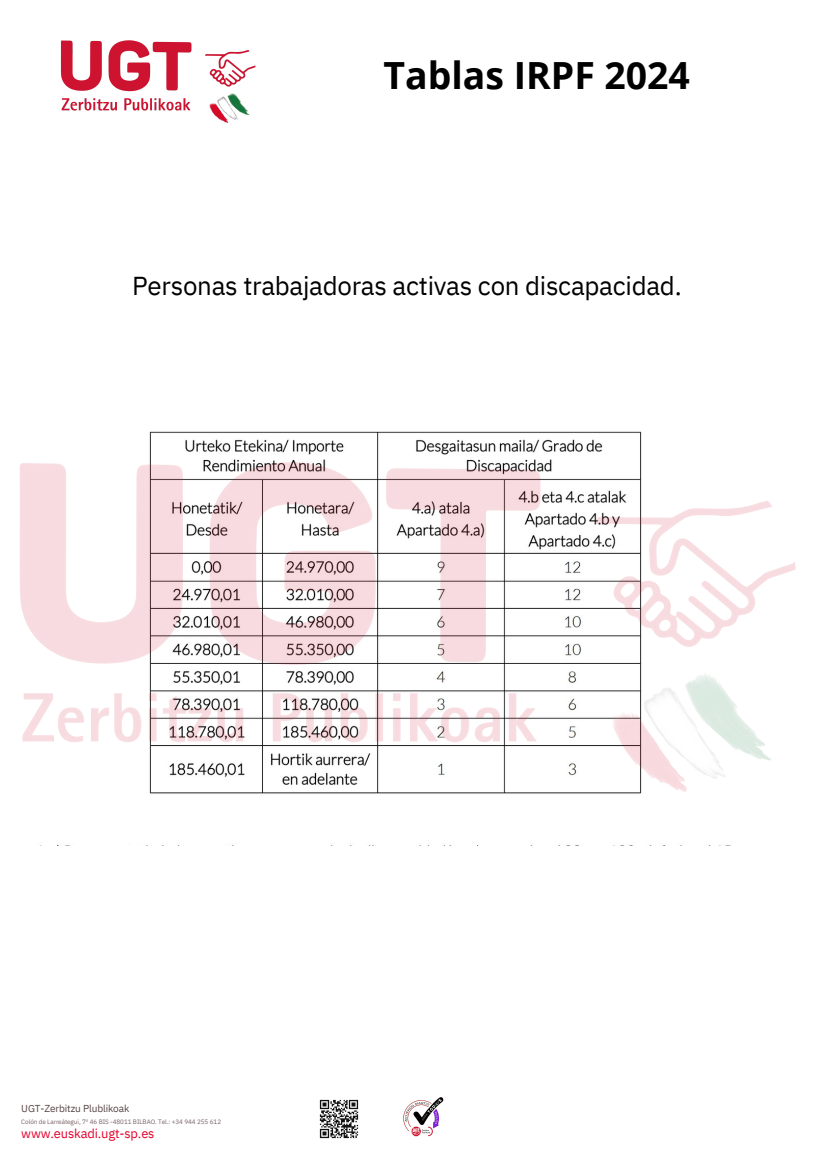
<style>
.page{position:relative;width:814px;height:1151px;background:#fff}
.page>*{position:absolute;margin:0;border:0;box-sizing:border-box;transform-origin:0 0}
.t1{font:700 37.45px "Open Sans";color:#000}
.t2{font:25.9px "IBM Plex Sans";letter-spacing:-.01em;color:#000}
.t3{font:12.86px "IBM Plex Sans";letter-spacing:-.01em;color:#e4002b}
.t4{font:10.06px "IBM Plex Sans";letter-spacing:-.01em;color:#584446}
.t5{font:6.39px "IBM Plex Sans";letter-spacing:-.01em;color:#7b6469}
</style>
<div class="page">
<img style="left:403px;top:1097px;width:41px;height:40px">
<img style="left:319px;top:1099px;width:40px;height:40px">
<img style="left:60px;top:40px;width:196px;height:83px">
<img style="left:20px;top:445px;width:776px;height:349px">
<p class="t1" style="left:383px;top:49px;width:308px">Tablas IRPF 2024</p>
<p class="t2" style="left:132px;top:269px;width:551px">Personas trabajadoras activas con discapacidad.</p>
<p class="t4" style="left:21px;top:1101px;width:110px">UGT-Zerbitzu Plublikoak</p>
<p class="t5" style="left:21px;top:1117px;width:201px">Colón de Larreátegui, 7º 46 BIS -48011 BILBAO. Tel.: +34 944 255 612</p>
<p class="t3" style="left:21px;top:1124px;width:135px">www.euskadi.ugt-sp.es</p>
</div>
